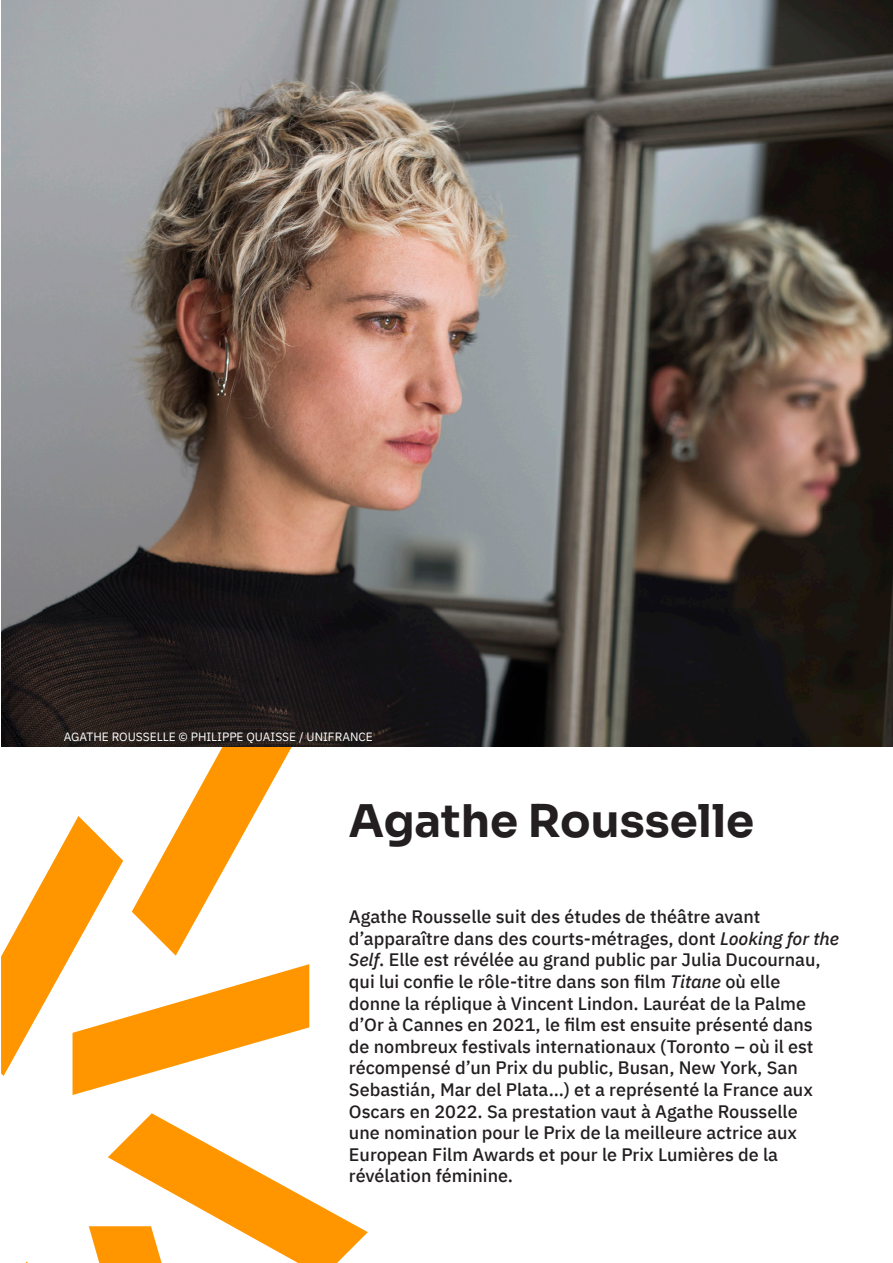
<style>
.page{position:relative;width:893px;height:1263px;background:#fff}
.page>*{position:absolute;margin:0;border:0;box-sizing:border-box;transform-origin:0 0}
.t1{font:45px "Sora";color:#231f20}
.t2{font:500 18px/21.6px "IBM Plex Sans";color:#231f20}
.t3{font:12px "IBM Plex Sans";color:#fff}
.s1{font-style:italic}
</style>
<div class="page">
<svg style="left:1px;top:746px;width:308px;height:349px"></svg>
<svg style="left:89px;top:1113px;width:279px;height:150px"></svg>
<img style="left:1px;top:0;width:892px;height:746px">
<p class="t3" style="left:64px;top:727px;width:311px">AGATHE ROUSSELLE © PHILIPPE QUAISSE / UNIFRANCE</p>
<h1 class="t1" style="left:349px;top:784px;width:407px">Agathe Rousselle</h1>
<p class="t2" style="left:349px;top:904px;width:492px">Agathe Rousselle suit des études de théâtre avant d’apparaître dans des courts-métrages, dont <span class="s1">Looking for the Self</span>. Elle est révélée au grand public par Julia Ducournau, qui lui confie le rôle-titre dans son film <span class="s1">Titane</span> où elle<br>donne la réplique à Vincent Lindon. Lauréat de la Palme d’Or à Cannes en 2021, le film est ensuite présenté dans<br>de nombreux festivals internationaux (Toronto – où il est récompensé d’un Prix du public, Busan, New York, San Sebastián, Mar del Plata…) et a représenté la France aux Oscars en 2022. Sa prestation vaut à Agathe Rousselle<br>une nomination pour le Prix de la meilleure actrice aux European Film Awards et pour le Prix Lumières de la révélation féminine.</p>
</div>
